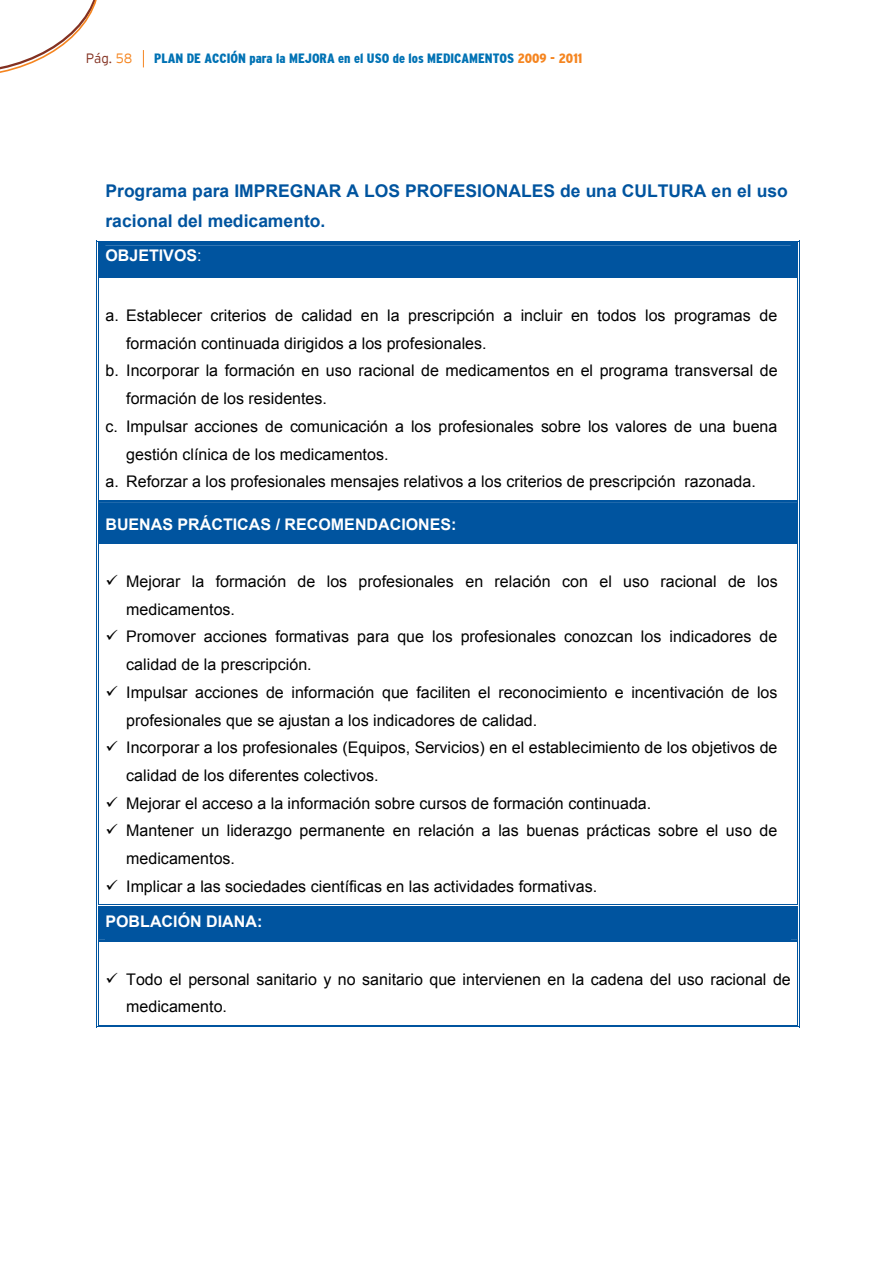
<style>
.page{position:relative;width:894px;height:1264px;background:#fff}
.page>*{position:absolute;margin:0;border:0;box-sizing:border-box;transform-origin:0 0}
.t1{font:700 17.55px/30.3px "Arial";color:#00549f}
.t2{font:16.05px/27.8px "Arial";color:#000}
.t3{font:700 16.05px "Arial";color:#fff}
.t4{font:900 condensed 13.5px "Interstate";color:#0072b4}
.t5{font:300 13.5px "Interstate";color:#833121}
.s1{color:#f58520}
.s2{font-weight:400}
</style>
<div class="page">
<svg style="left:0;top:0;width:144px;height:73px"></svg>
<div style="left:96px;top:241px;width:704px;height:37px;background:#00549f"></div>
<hr style="left:98px;top:278px;width:1px;height:222px;background:#00549f">
<hr style="left:96px;top:278px;width:1px;height:222px;background:#00549f">
<hr style="left:799px;top:278px;width:1px;height:222px;background:#00549f">
<hr style="left:797px;top:278px;width:1px;height:222px;background:#00549f">
<div style="left:96px;top:500px;width:704px;height:44px;background:#00549f"></div>
<hr style="left:98px;top:544px;width:1px;height:360px;background:#00549f">
<hr style="left:96px;top:544px;width:1px;height:360px;background:#00549f">
<hr style="left:799px;top:544px;width:1px;height:360px;background:#00549f">
<hr style="left:797px;top:544px;width:1px;height:360px;background:#00549f">
<div style="left:96px;top:904px;width:704px;height:38px;background:#00549f"></div>
<hr style="left:98px;top:941px;width:1px;height:83px;background:#00549f">
<hr style="left:96px;top:941px;width:1px;height:86px;background:#00549f">
<hr style="left:99px;top:1026px;width:698px;height:1px;background:#00549f">
<hr style="left:99px;top:1024px;width:698px;height:1px;background:#00549f">
<hr style="left:799px;top:941px;width:1px;height:83px;background:#00549f">
<hr style="left:797px;top:941px;width:1px;height:83px;background:#00549f">
<p class="t5" style="left:86px;top:51px;width:48px">Pág. <span class="s1">58</span></p>
<p class="t4" style="left:154px;top:51px;width:429px">PLAN DE ACCIÓN para la MEJORA en el USO de los MEDICAMENTOS <span class="s1">2009 - 2011</span></p>
<p class="t1" style="left:105px;top:176px;width:684px">Programa para IMPREGNAR A LOS PROFESIONALES de una CULTURA en el uso racional del medicamento.</p>
<p class="t3" style="left:105px;top:244px;width:98px">OBJETIVOS<span class="s2">:</span></p>
<p class="t2" style="left:105px;top:302px;width:673px">a. Establecer criterios de calidad en la prescripción a incluir en todos los programas de</p>
<p class="t2" style="left:126px;top:329px;width:362px">formación continuada dirigidos a los profesionales.</p>
<p class="t2" style="left:105px;top:357px;width:673px">b. Incorporar la formación en uso racional de medicamentos en el programa transversal de</p>
<p class="t2" style="left:126px;top:385px;width:202px">formación de los residentes.</p>
<p class="t2" style="left:105px;top:412px;width:673px">c. Impulsar acciones de comunicación a los profesionales sobre los valores de una buena</p>
<p class="t2" style="left:126px;top:440px;width:264px">gestión clínica de los medicamentos.</p>
<p class="t2" style="left:105px;top:468px;width:652px">a. Reforzar a los profesionales mensajes relativos a los criterios de prescripción razonada.</p>
<p class="t3" style="left:105px;top:513px;width:353px">BUENAS PRÁCTICAS / RECOMENDACIONES:</p>
<p class="t2" style="left:126px;top:567px;width:653px">Mejorar la formación de los profesionales en relación con el uso racional de los medicamentos.<br>Promover acciones formativas para que los profesionales conozcan los indicadores de calidad de la prescripción.<br>Impulsar acciones de información que faciliten el reconocimiento e incentivación de los profesionales que se ajustan a los indicadores de calidad.<br>Incorporar a los profesionales (Equipos, Servicios) en el establecimiento de los objetivos de calidad de los diferentes colectivos.<br>Mejorar el acceso a la información sobre cursos de formación continuada.<br>Mantener un liderazgo permanente en relación a las buenas prácticas sobre el uso de medicamentos.<br>Implicar a las sociedades científicas en las actividades formativas.</p>
<p class="t3" style="left:105px;top:910px;width:158px">POBLACIÓN DIANA:</p>
<p class="t2" style="left:126px;top:965px;width:666px">Todo el personal sanitario y no sanitario que intervienen en la cadena del uso racional de medicamento.</p>
</div>
